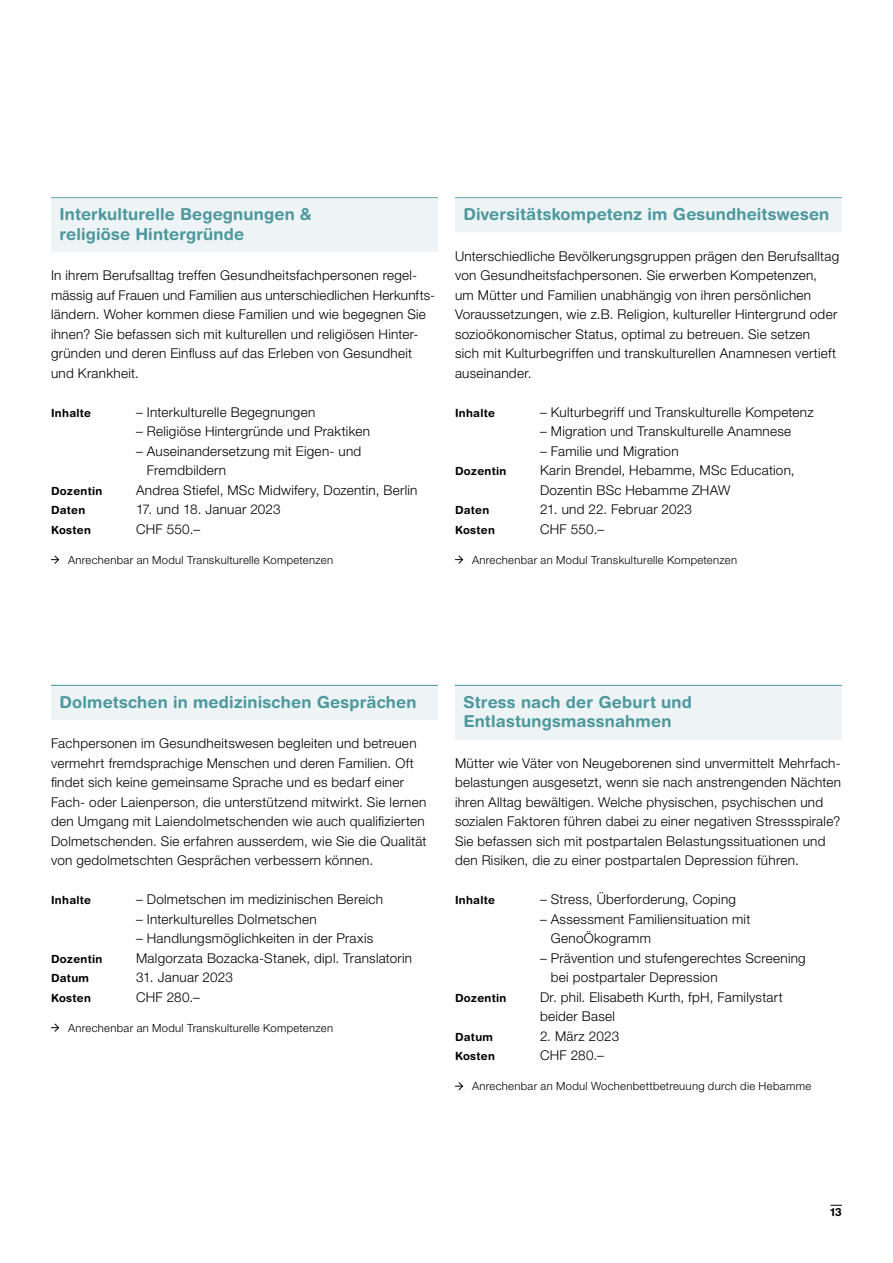
<style>
.page{position:relative;width:893px;height:1263px;background:#fff}
.page>*{position:absolute;margin:0;border:0;box-sizing:border-box;transform-origin:0 0}
.t1{font:700 16.5px/19.5px "Helvetica Rounded LT Std";letter-spacing:.01em;color:#4c989d}
.t2{font:300 13.5px/19.5px "Helvetica Neue LT Std";letter-spacing:.02em;color:#000}
.t3{font:300 11.25px "Helvetica Neue LT Std";letter-spacing:.025em;color:#000}
.t4{font:700 11.25px "Helvetica Rounded LT Std";letter-spacing:.025em;color:#000}
</style>
<div class="page">
<svg style="left:830px;top:1205px;width:12px;height:1px"></svg>
<hr style="left:51px;top:197px;width:387px;height:1px;background:#4c989d">
<div style="left:51px;top:198px;width:387px;height:34px;background:#eef4f5"></div>
<div style="left:51px;top:218px;width:387px;height:34px;background:#eef4f5"></div>
<hr style="left:51px;top:685px;width:387px;height:1px;background:#4c989d">
<div style="left:51px;top:686px;width:387px;height:34px;background:#eef4f5"></div>
<svg style="left:51px;top:555px;width:9px;height:9px"></svg>
<svg style="left:51px;top:1023px;width:9px;height:9px"></svg>
<hr style="left:455px;top:197px;width:387px;height:1px;background:#4c989d">
<div style="left:455px;top:198px;width:387px;height:34px;background:#eef4f5"></div>
<hr style="left:455px;top:685px;width:387px;height:1px;background:#4c989d">
<div style="left:455px;top:686px;width:387px;height:34px;background:#eef4f5"></div>
<div style="left:455px;top:705px;width:387px;height:34px;background:#eef4f5"></div>
<svg style="left:455px;top:555px;width:9px;height:9px"></svg>
<svg style="left:455px;top:1082px;width:9px;height:9px"></svg>
<p class="t1" style="left:60px;top:204px;width:254px">Interkulturelle Begegnungen &amp; religiöse Hintergründe</p>
<p class="t2" style="left:51px;top:265px;width:386px">In ihrem Berufsalltag treffen Gesundheitsfachpersonen regel&shy;mässig auf Frauen und Familien aus unterschiedlichen Herkunfts&shy;ländern. Woher kommen diese Familien und wie begegnen Sie ihnen? Sie befassen sich mit kulturellen und religiösen Hinter&shy;gründen und deren Einfluss auf das Erleben von Gesundheit und Krankheit.</p>
<p class="t4" style="left:51px;top:406px;width:42px">Inhalte</p>
<p class="t2" style="left:136px;top:402px;width:181px">– Interkulturelle Begegnungen</p>
<p class="t2" style="left:136px;top:421px;width:235px">– Religiöse Hintergründe und Praktiken</p>
<p class="t2" style="left:147px;top:441px;width:216px;text-indent:-11px">– Auseinandersetzung mit Eigen- und<br>Fremdbildern</p>
<p class="t4" style="left:51px;top:484px;width:53px">Dozentin</p>
<p class="t2" style="left:136px;top:480px;width:283px">Andrea Stiefel, MSc Midwifery, Dozentin, Berlin</p>
<p class="t4" style="left:51px;top:503px;width:36px">Daten</p>
<p class="t2" style="left:136px;top:499px;width:146px">17. und 18. Januar 2023</p>
<p class="t4" style="left:51px;top:523px;width:42px">Kosten</p>
<p class="t2" style="left:136px;top:519px;width:66px">CHF 550.–</p>
<p class="t3" style="left:68px;top:553px;width:267px">Anrechenbar an Modul Transkulturelle Kompetenzen</p>
<p class="t1" style="left:463px;top:204px;width:367px">Diversitätskompetenz im Gesundheitswesen</p>
<p class="t2" style="left:455px;top:246px;width:386px">Unterschiedliche Bevölkerungsgruppen prägen den Berufsalltag von Gesundheitsfachpersonen. Sie erwerben Kompetenzen, um Mütter und Familien unabhängig von ihren persönlichen Voraussetzungen, wie z.B. Religion, kultureller Hintergrund oder sozioökonomischer Status, optimal zu betreuen. Sie setzen<br>sich mit Kulturbegriffen und transkulturellen Anamnesen vertieft auseinander.</p>
<p class="t4" style="left:455px;top:406px;width:42px">Inhalte</p>
<p class="t2" style="left:540px;top:402px;width:275px">– Kulturbegriff und Transkulturelle Kompetenz</p>
<p class="t2" style="left:540px;top:421px;width:253px">– Migration und Transkulturelle Anamnese</p>
<p class="t2" style="left:540px;top:441px;width:140px">– Familie und Migration</p>
<p class="t4" style="left:455px;top:464px;width:53px">Dozentin</p>
<p class="t2" style="left:540px;top:460px;width:256px">Karin Brendel, Hebamme, MSc Education,<br>Dozentin BSc Hebamme ZHAW</p>
<p class="t4" style="left:455px;top:503px;width:36px">Daten</p>
<p class="t2" style="left:540px;top:499px;width:153px">21. und 22. Februar 2023</p>
<p class="t4" style="left:455px;top:523px;width:42px">Kosten</p>
<p class="t2" style="left:540px;top:519px;width:66px">CHF 550.–</p>
<p class="t3" style="left:472px;top:553px;width:267px">Anrechenbar an Modul Transkulturelle Kompetenzen</p>
<p class="t1" style="left:60px;top:692px;width:358px">Dolmetschen in medizinischen Gesprächen</p>
<p class="t2" style="left:51px;top:733px;width:377px">Fachpersonen im Gesundheitswesen begleiten und betreuen vermehrt fremdsprachige Menschen und deren Familien. Oft findet sich keine gemeinsame Sprache und es bedarf einer Fach- oder Laienperson, die unterstützend mitwirkt. Sie lernen den Umgang mit Laiendolmetschenden wie auch qualifizierten Dolmetschenden. Sie erfahren ausserdem, wie Sie die Qualität von gedolmetschten Gesprächen verbessern können.</p>
<p class="t4" style="left:51px;top:893px;width:42px">Inhalte</p>
<p class="t2" style="left:136px;top:889px;width:248px">– Dolmetschen im medizinischen Bereich</p>
<p class="t2" style="left:136px;top:909px;width:182px">– Interkulturelles Dolmetschen</p>
<p class="t2" style="left:136px;top:928px;width:239px">– Handlungsmöglichkeiten in der Praxis</p>
<p class="t4" style="left:51px;top:952px;width:53px">Dozentin</p>
<p class="t2" style="left:136px;top:948px;width:278px">Malgorzata Bozacka-Stanek, dipl. Translatorin</p>
<p class="t4" style="left:51px;top:971px;width:40px">Datum</p>
<p class="t2" style="left:136px;top:967px;width:98px">31. Januar 2023</p>
<p class="t4" style="left:51px;top:991px;width:42px">Kosten</p>
<p class="t2" style="left:136px;top:987px;width:65px">CHF 280.–</p>
<p class="t3" style="left:68px;top:1021px;width:267px">Anrechenbar an Modul Transkulturelle Kompetenzen</p>
<p class="t1" style="left:463px;top:692px;width:230px">Stress nach der Geburt und<br>Entlastungsmassnahmen</p>
<p class="t2" style="left:455px;top:753px;width:388px">Mütter wie Väter von Neugeborenen sind unvermittelt Mehrfach&shy;belastungen ausgesetzt, wenn sie nach anstrengenden Nächten ihren Alltag bewältigen. Welche physischen, psychischen und sozialen Faktoren führen dabei zu einer negativen Stressspirale?<br>Sie befassen sich mit postpartalen Belastungssituationen und den Risiken, die zu einer postpartalen Depression führen.</p>
<p class="t4" style="left:455px;top:893px;width:42px">Inhalte</p>
<p class="t2" style="left:540px;top:889px;width:198px">– Stress, Überforderung, Coping</p>
<p class="t2" style="left:551px;top:909px;width:201px;text-indent:-11px">– Assessment Familiensituation mit<br>GenoÖkogramm</p>
<p class="t2" style="left:551px;top:948px;width:256px;text-indent:-11px">– Prävention und stufengerechtes Screening bei postpartaler Depression</p>
<p class="t4" style="left:455px;top:991px;width:53px">Dozentin</p>
<p class="t2" style="left:540px;top:987px;width:244px">Dr. phil. Elisabeth Kurth, fpH, Familystart beider Basel</p>
<p class="t4" style="left:455px;top:1030px;width:40px">Datum</p>
<p class="t2" style="left:540px;top:1026px;width:81px">2. März 2023</p>
<p class="t4" style="left:455px;top:1049px;width:42px">Kosten</p>
<p class="t2" style="left:540px;top:1045px;width:65px">CHF 280.–</p>
<p class="t3" style="left:472px;top:1079px;width:341px">Anrechenbar an Modul Wochenbettbetreuung durch die Hebamme</p>
<p class="t4" style="left:830px;top:1205px;width:13px">13</p>
</div>
